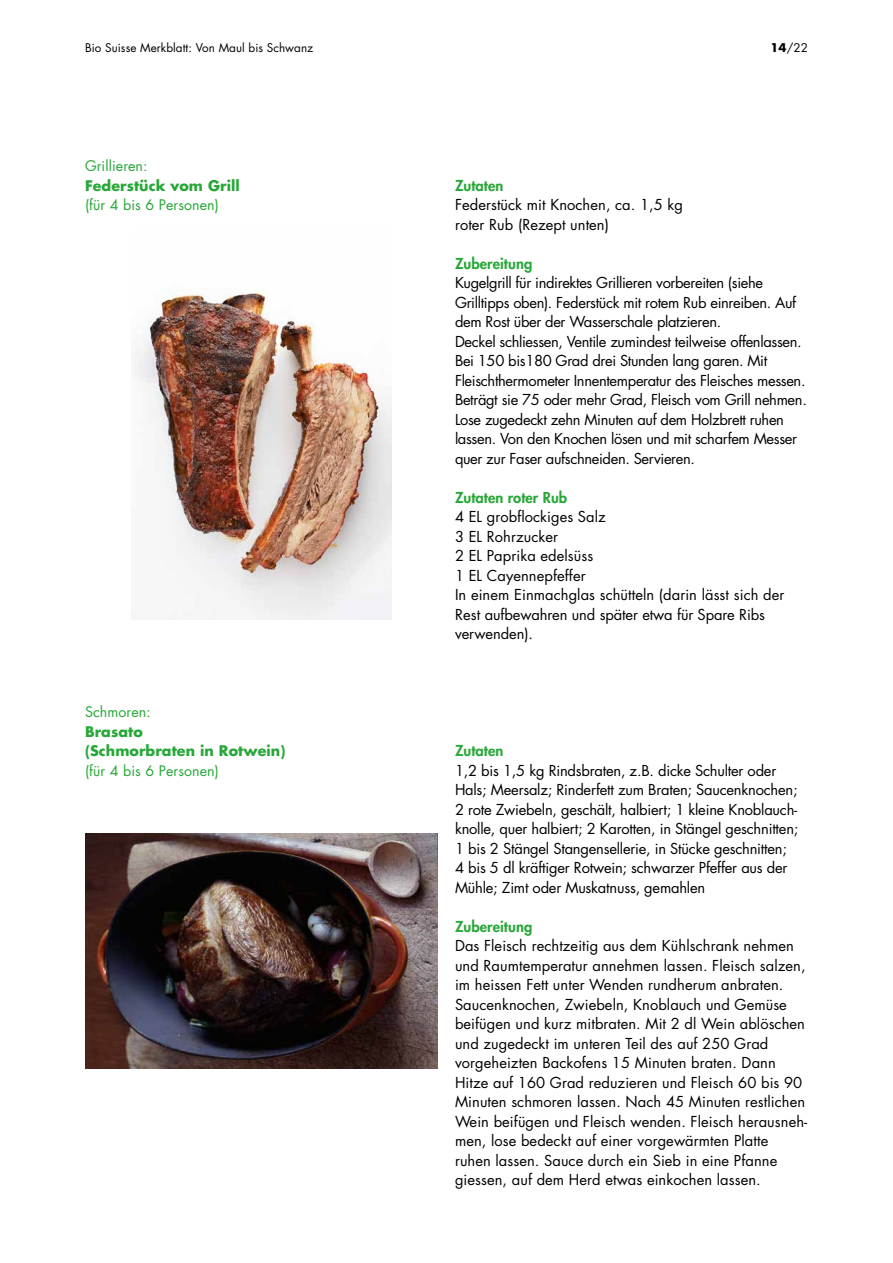
<style>
.page{position:relative;width:893px;height:1263px;background:#fff}
.page>*{position:absolute;margin:0;border:0;box-sizing:border-box;transform-origin:0 0}
.t1{font:14.7px/19.5px "Futura Std";letter-spacing:-.015em;color:#000}
.t2{font:14.7px/19.5px "Futura Std";letter-spacing:.005em;color:#000}
.t3{font:800 14.7px "Futura Std";letter-spacing:.005em;color:#27a737}
.t4{font:14.25px "Futura Std";letter-spacing:.005em;color:#27a737}
.t5{font:700 14.25px/19.5px "Futura Std";letter-spacing:.005em;color:#27a737}
.t6{font:11.7px "Futura Std";letter-spacing:.005em;color:#000}
.s1{font-weight:700}
</style>
<div class="page">
<img style="left:134px;top:288px;width:257px;height:331px">
<img style="left:85px;top:833px;width:353px;height:236px">
<p class="t6" style="left:85px;top:40px;width:230px">Bio Suisse Merkblatt: Von Maul bis Schwanz</p>
<p class="t6" style="left:770px;top:40px;width:39px"><span class="s1">14</span>/22</p>
<p class="t4" style="left:85px;top:157px;width:64px">Grillieren:</p>
<p class="t5" style="left:85px;top:175px;width:156px">Federstück vom Grill</p>
<p class="t4" style="left:85px;top:196px;width:135px">(für 4 bis 6 Personen)</p>
<p class="t4" style="left:85px;top:703px;width:67px">Schmoren:</p>
<p class="t5" style="left:85px;top:721px;width:202px">Brasato<br>(Schmorbraten in Rotwein)</p>
<p class="t4" style="left:85px;top:761px;width:135px">(für 4 bis 6 Personen)</p>
<p class="t3" style="left:455px;top:176px;width:50px">Zutaten</p>
<p class="t2" style="left:455px;top:195px;width:230px">Federstück mit Knochen, ca. 1,5 kg roter Rub (Rezept unten)</p>
<p class="t3" style="left:455px;top:254px;width:79px">Zubereitung</p>
<p class="t1" style="left:455px;top:273px;width:353px">Kugelgrill für indirektes Grillieren vorbereiten (siehe Grilltipps oben). Federstück mit rotem Rub einreiben. Auf dem Rost über der Wasserschale platzieren.<br>Deckel schliessen, Ventile zumindest teilweise offenlassen.<br>Bei 150 bis180 Grad drei Stunden lang garen. Mit Fleischthermometer Innentemperatur des Fleisches messen.<br>Beträgt sie 75 oder mehr Grad, Fleisch vom Grill nehmen.<br>Lose zugedeckt zehn Minuten auf dem Holzbrett ruhen lassen. Von den Knochen lösen und mit scharfem Messer quer zur Faser aufschneiden. Servieren.</p>
<p class="t3" style="left:455px;top:488px;width:114px">Zutaten roter Rub</p>
<p class="t2" style="left:455px;top:507px;width:331px">4 EL grobflockiges Salz<br>3 EL Rohrzucker<br>2 EL Paprika edelsüss<br>1 EL Cayennepfeffer<br>In einem Einmachglas schütteln (darin lässt sich der<br>Rest aufbewahren und später etwa für Spare Ribs verwenden).</p>
<p class="t3" style="left:455px;top:741px;width:50px">Zutaten</p>
<p class="t1" style="left:455px;top:761px;width:345px">1,2 bis 1,5 kg Rindsbraten, z.B. dicke Schulter oder Hals; Meersalz; Rinderfett zum Braten; Saucenknochen; 2 rote Zwiebeln, geschält, halbiert; 1 kleine Knoblauch-- knolle, quer halbiert; 2 Karotten, in Stängel geschnitten; 1 bis 2 Stängel Stangensellerie, in Stücke geschnitten; 4 bis 5 dl kräftiger Rotwein; schwarzer Pfeffer aus der Mühle; Zimt oder Muskatnuss, gemahlen</p>
<p class="t3" style="left:455px;top:917px;width:79px">Zubereitung</p>
<p class="t2" style="left:455px;top:936px;width:354px">Das Fleisch rechtzeitig aus dem Kühlschrank nehmen und Raumtemperatur annehmen lassen. Fleisch salzen, im heissen Fett unter Wenden rundherum anbraten.<br>Saucenknochen, Zwiebeln, Knoblauch und Gemüse beifügen und kurz mitbraten. Mit 2 dl Wein ablöschen und zugedeckt im unteren Teil des auf 250 Grad vorgeheizten Backofens 15 Minuten braten. Dann Hitze auf 160 Grad reduzieren und Fleisch 60 bis 90<br>Minuten schmoren lassen. Nach 45 Minuten restlichen Wein beifügen und Fleisch wenden. Fleisch herausneh&shy;men, lose bedeckt auf einer vorgewärmten Platte ruhen lassen. Sauce durch ein Sieb in eine Pfanne giessen, auf dem Herd etwas einkochen lassen.</p>
</div>
